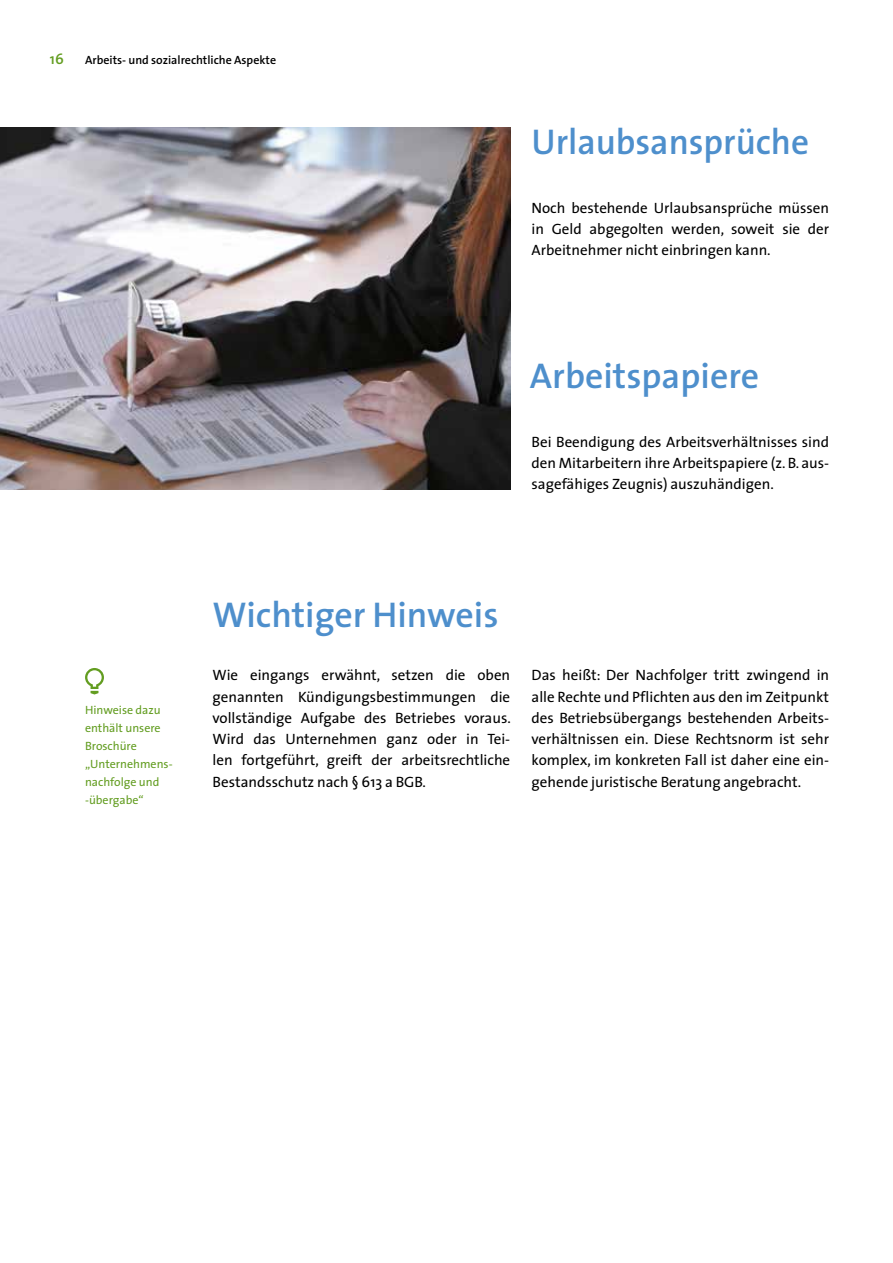
<style>
.page{position:relative;width:893px;height:1263px;background:#fff}
.page>*{position:absolute;margin:0;border:0;box-sizing:border-box;transform-origin:0 0}
.t1{font:600 36px "The Sans";color:#4e8fcc}
.t2{font:15px/21.3px "The Sans";color:#000;text-align:justify}
.t3{font:600 15px "The Sans";color:#639d21}
.t4{font:12px/18px "The Sans";color:#639d21}
.t5{font:600 12px "The Sans";color:#000}
</style>
<div class="page">
<img style="left:0;top:128px;width:510px;height:361px">
<svg style="left:85px;top:668px;width:19px;height:26px"></svg>
<p class="t3" style="left:50px;top:46px;width:15px">16</p>
<p class="t5" style="left:85px;top:50px;width:193px">Arbeits- und sozialrechtliche Aspekte</p>
<h1 class="t1" style="left:531px;top:112px;width:279px">Urlaubsansprüche</h1>
<p class="t2" style="left:531px;top:196px;width:299px">Noch bestehende Urlaubsansprüche müssen in Geld abgegolten werden, soweit sie der Arbeitnehmer nicht einbringen kann.</p>
<h1 class="t1" style="left:530px;top:345px;width:231px">Arbeitspapiere</h1>
<p class="t2" style="left:531px;top:430px;width:299px">Bei Beendigung des Arbeitsverhältnisses sind den Mitarbeitern ihre Arbeitspapiere (z. B. aus&shy;sagefähiges Zeugnis) auszuhändigen.</p>
<h1 class="t1" style="left:213px;top:585px;width:287px">Wichtiger Hinweis</h1>
<p class="t4" style="left:85px;top:700px;width:89px">Hinweise dazu enthält unsere<br>Broschüre „Unternehmens&shy;nachfolge und -übergabe“</p>
<p class="t2" style="left:213px;top:664px;width:300px">Wie eingangs erwähnt, setzen die oben genannten Kündigungsbestimmungen die vollständige Aufgabe des Betriebes voraus.<br>Wird das Unternehmen ganz oder in Tei&shy;len fortgeführt, greift der arbeitsrechtliche Bestandsschutz nach § 613 a BGB.</p>
<p class="t2" style="left:531px;top:664px;width:299px">Das heißt: Der Nachfolger tritt zwingend in alle Rechte und Pflichten aus den im Zeitpunkt des Betriebsübergangs bestehenden Arbeits&shy;verhältnissen ein. Diese Rechtsnorm ist sehr komplex, im konkreten Fall ist daher eine ein&shy;gehende juristische Beratung angebracht.</p>
</div>
